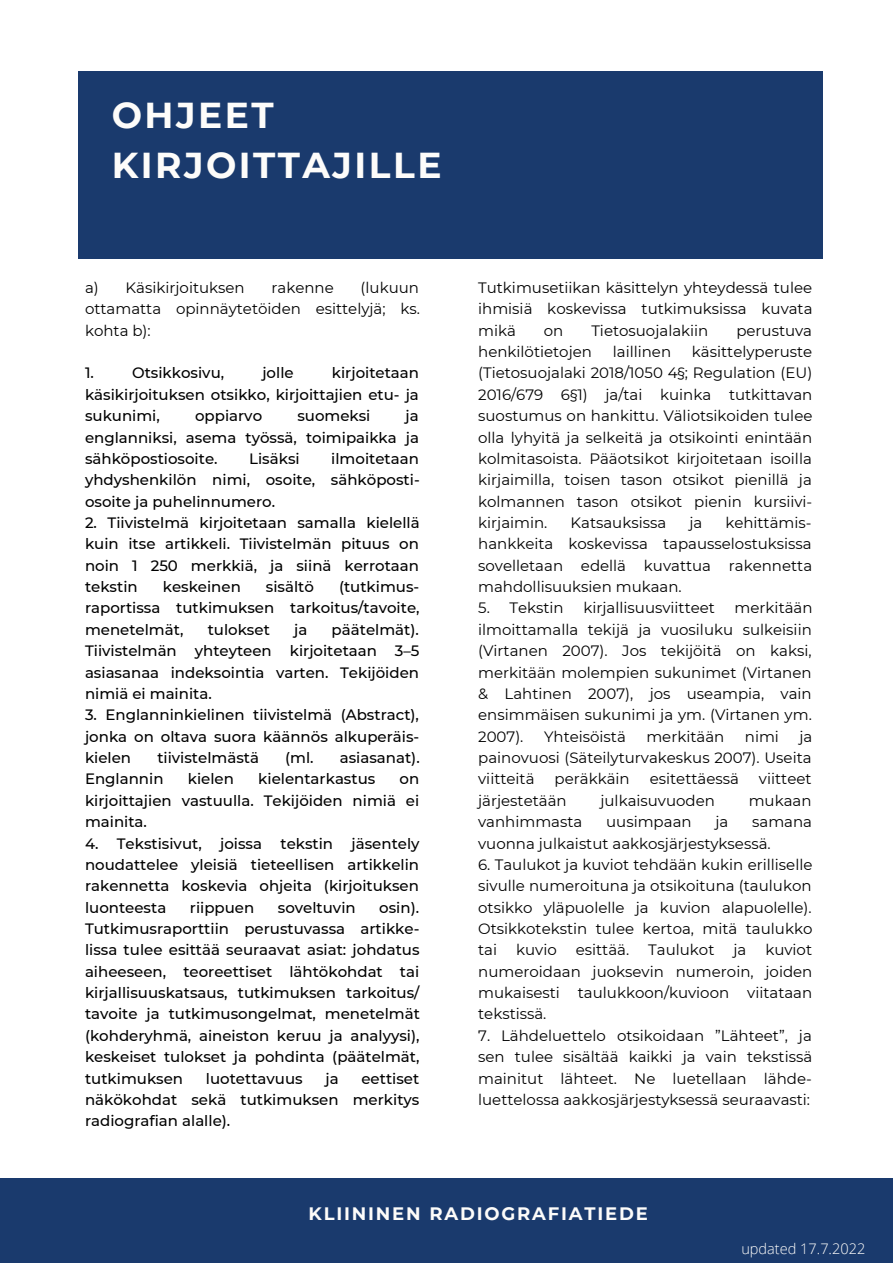
<style>
.page{position:relative;width:893px;height:1264px;background:#fff}
.page>*{position:absolute;margin:0;border:0;box-sizing:border-box;transform-origin:0 0}
.t1{font:700 36px/49.5px "Montserrat";letter-spacing:.07em;color:#fdfcfa}
.t2{font:700 18px "Montserrat";letter-spacing:.1em;color:#fdfcfa}
.t3{font:15px/21.3px "Montserrat";color:#000;text-align:justify}
.t4{font:500 15px/21.3px "Montserrat";color:#000;text-align:justify}
.t5{font:300 14.55px "Open Sans";color:#fdfcfa}
</style>
<div class="page">
<div style="left:78px;top:71px;width:744px;height:188px;background:#1a3a6d"></div>
<div style="left:0;top:1178px;width:892px;height:84px;background:#1a3a6d"></div>
<h1 class="t1" style="left:112px;top:91px;width:331px">OHJEET<br>KIRJOITTAJILLE</h1>
<p class="t3" style="left:85px;top:277px;width:161px">a) Käsikirjoituksen</p>
<p class="t3" style="left:271px;top:277px;width:64px">rakenne</p>
<p class="t3" style="left:85px;top:277px;width:336px;text-indent:275px">(lukuun ottamatta opinnäytetöiden esittelyjä; ks. kohta b):</p>
<p class="t4" style="left:85px;top:362px;width:10px">1.</p>
<p class="t4" style="left:132px;top:362px;width:94px">Otsikkosivu,</p>
<p class="t4" style="left:262px;top:362px;width:33px">jolle</p>
<p class="t4" style="left:85px;top:362px;width:335px;text-indent:247px">kirjoitetaan käsikirjoituksen otsikko, kirjoittajien etu- ja sukunimi,</p>
<p class="t4" style="left:85px;top:405px;width:335px;text-indent:320px">ja englanniksi, asema työssä, toimipaikka ja sähköpostiosoite.</p>
<p class="t4" style="left:195px;top:405px;width:69px">oppiarvo</p>
<p class="t4" style="left:297px;top:405px;width:75px">suomeksi</p>
<p class="t4" style="left:85px;top:448px;width:336px;text-indent:246px">ilmoitetaan yhdyshenkilön nimi, osoite, sähköposti&shy;osoite ja puhelinnumero.</p>
<p class="t4" style="left:85px;top:512px;width:336px">2. Tiivistelmä kirjoitetaan samalla kielellä kuin itse artikkeli. Tiivistelmän pituus on noin 1 250 merkkiä, ja siinä kerrotaan tekstin</p>
<p class="t4" style="left:249px;top:448px;width:52px">Lisäksi</p>
<p class="t4" style="left:85px;top:576px;width:336px;text-indent:254px">(tutkimus&shy;raportissa tutkimuksen tarkoitus/tavoite, menetelmät,</p>
<p class="t4" style="left:163px;top:576px;width:80px">keskeinen</p>
<p class="t4" style="left:266px;top:576px;width:50px">sisältö</p>
<p class="t4" style="left:208px;top:618px;width:64px">tulokset</p>
<p class="t4" style="left:294px;top:618px;width:15px">ja</p>
<p class="t4" style="left:85px;top:618px;width:336px;text-indent:246px">päätelmät).<br>Tiivistelmän yhteyteen kirjoitetaan 3–5 asiasanaa indeksointia varten. Tekijöiden nimiä ei mainita.</p>
<p class="t4" style="left:85px;top:704px;width:336px">3. Englanninkielinen tiivistelmä (Abstract), jonka on oltava suora käännös alkuperäis&shy;kielen</p>
<p class="t4" style="left:157px;top:747px;width:103px">tiivistelmästä</p>
<p class="t4" style="left:285px;top:747px;width:136px">(ml. asiasanat).</p>
<p class="t4" style="left:85px;top:768px;width:80px">Englannin</p>
<p class="t4" style="left:188px;top:768px;width:48px">kielen</p>
<p class="t4" style="left:258px;top:768px;width:118px">kielentarkastus</p>
<p class="t4" style="left:85px;top:768px;width:336px;text-indent:314px">on kirjoittajien vastuulla. Tekijöiden nimiä ei mainita.</p>
<p class="t4" style="left:85px;top:832px;width:336px">4. Tekstisivut, joissa tekstin jäsentely noudattelee yleisiä tieteellisen artikkelin rakennetta koskevia ohjeita (kirjoituksen luonteesta</p>
<p class="t4" style="left:85px;top:896px;width:336px;text-indent:294px">osin).<br>Tutkimusraporttiin perustuvassa artikke&shy;lissa tulee esittää seuraavat asiat: johdatus aiheeseen, teoreettiset lähtökohdat tai kirjallisuuskatsaus, tutkimuksen tarkoitus/ tavoite ja tutkimusongelmat, menetelmät (kohderyhmä, aineiston keruu ja analyysi), keskeiset tulokset ja pohdinta (päätelmät, tutkimuksen</p>
<p class="t4" style="left:190px;top:896px;width:66px">riippuen</p>
<p class="t4" style="left:278px;top:896px;width:79px">soveltuvin</p>
<p class="t4" style="left:85px;top:1067px;width:336px;text-indent:276px">eettiset näkökohdat sekä tutkimuksen merkitys radiografian alalle).</p>
<p class="t4" style="left:206px;top:1067px;width:98px">luotettavuus</p>
<p class="t4" style="left:325px;top:1067px;width:15px">ja</p>
<p class="t3" style="left:478px;top:277px;width:336px">Tutkimusetiikan käsittelyn yhteydessä tulee ihmisiä koskevissa tutkimuksissa kuvata mikä</p>
<p class="t3" style="left:544px;top:319px;width:21px">on</p>
<p class="t3" style="left:591px;top:319px;width:118px">Tietosuojalakiin</p>
<p class="t3" style="left:736px;top:319px;width:77px">perustuva</p>
<p class="t3" style="left:478px;top:341px;width:115px">henkilötietojen</p>
<p class="t3" style="left:612px;top:341px;width:60px">laillinen</p>
<p class="t3" style="left:478px;top:341px;width:336px;text-indent:214px">käsittelyperuste (Tietosuojalaki 2018/1050 4§; Regulation (EU)<br>2016/679 6§1) ja/tai kuinka tutkittavan suostumus on hankittu. Väliotsikoiden tulee olla lyhyitä ja selkeitä ja otsikointi enintään kolmitasoista. Pääotsikot kirjoitetaan isoilla kirjaimilla, toisen tason otsikot pienillä ja kolmannen tason otsikot pienin kursiivi&shy;kirjaimin.</p>
<p class="t3" style="left:570px;top:512px;width:97px">Katsauksissa</p>
<p class="t3" style="left:689px;top:512px;width:14px">ja</p>
<p class="t3" style="left:478px;top:512px;width:335px;text-indent:247px">kehittämis&shy;hankkeita koskevissa tapausselostuksissa sovelletaan edellä kuvattua rakennetta mahdollisuuksien mukaan.</p>
<p class="t3" style="left:478px;top:597px;width:87px">5. Tekstin</p>
<p class="t3" style="left:583px;top:597px;width:133px">kirjallisuusviitteet</p>
<p class="t3" style="left:478px;top:597px;width:336px;text-indent:256px">merkitään ilmoittamalla tekijä ja vuosiluku sulkeisiin (Virtanen 2007). Jos tekijöitä on kaksi, merkitään molempien sukunimet (Virtanen &amp; Lahtinen 2007), jos useampia, vain ensimmäisen sukunimi ja ym. (Virtanen ym.<br>2007).</p>
<p class="t3" style="left:478px;top:725px;width:336px;text-indent:321px">ja painovuosi (Säteilyturvakeskus 2007). Useita viitteitä</p>
<p class="t3" style="left:544px;top:725px;width:83px">Yhteisöistä</p>
<p class="t3" style="left:646px;top:725px;width:79px">merkitään</p>
<p class="t3" style="left:744px;top:725px;width:36px">nimi</p>
<p class="t3" style="left:554px;top:768px;width:77px">peräkkäin</p>
<p class="t3" style="left:649px;top:768px;width:91px">esitettäessä</p>
<p class="t3" style="left:759px;top:768px;width:54px">viitteet</p>
<p class="t3" style="left:478px;top:789px;width:90px">järjestetään</p>
<p class="t3" style="left:600px;top:789px;width:116px">julkaisuvuoden</p>
<p class="t3" style="left:748px;top:789px;width:64px">mukaan</p>
<p class="t3" style="left:478px;top:811px;width:106px">vanhimmasta</p>
<p class="t3" style="left:606px;top:811px;width:87px">uusimpaan</p>
<p class="t3" style="left:715px;top:811px;width:14px">ja</p>
<p class="t3" style="left:478px;top:811px;width:335px;text-indent:274px">samana vuonna julkaistut aakkosjärjestyksessä.</p>
<p class="t3" style="left:478px;top:853px;width:336px">6. Taulukot ja kuviot tehdään kukin erilliselle sivulle numeroituna ja otsikoituna (taulukon otsikko yläpuolelle ja kuvion alapuolelle).<br>Otsikkotekstin tulee kertoa, mitä taulukko tai</p>
<p class="t3" style="left:516px;top:939px;width:42px">kuvio</p>
<p class="t3" style="left:575px;top:939px;width:55px">esittää.</p>
<p class="t3" style="left:648px;top:939px;width:68px">Taulukot</p>
<p class="t3" style="left:733px;top:939px;width:14px">ja</p>
<p class="t3" style="left:478px;top:939px;width:336px;text-indent:287px">kuviot numeroidaan juoksevin numeroin, joiden mukaisesti taulukkoon/kuvioon viitataan tekstissä.</p>
<p class="t3" style="left:478px;top:1024px;width:335px">7. Lähdeluettelo otsikoidaan ”Lähteet”, ja sen tulee sisältää kaikki ja vain tekstissä mainitut lähteet. Ne luetellaan lähde&shy;luettelossa aakkosjärjestyksessä seuraavasti:</p>
<p class="t2" style="left:308px;top:1202px;width:340px">KLIININEN RADIOGRAFIATIEDE</p>
<p class="t5" style="left:741px;top:1238px;width:125px">updated 17.7.2022</p>
</div>
